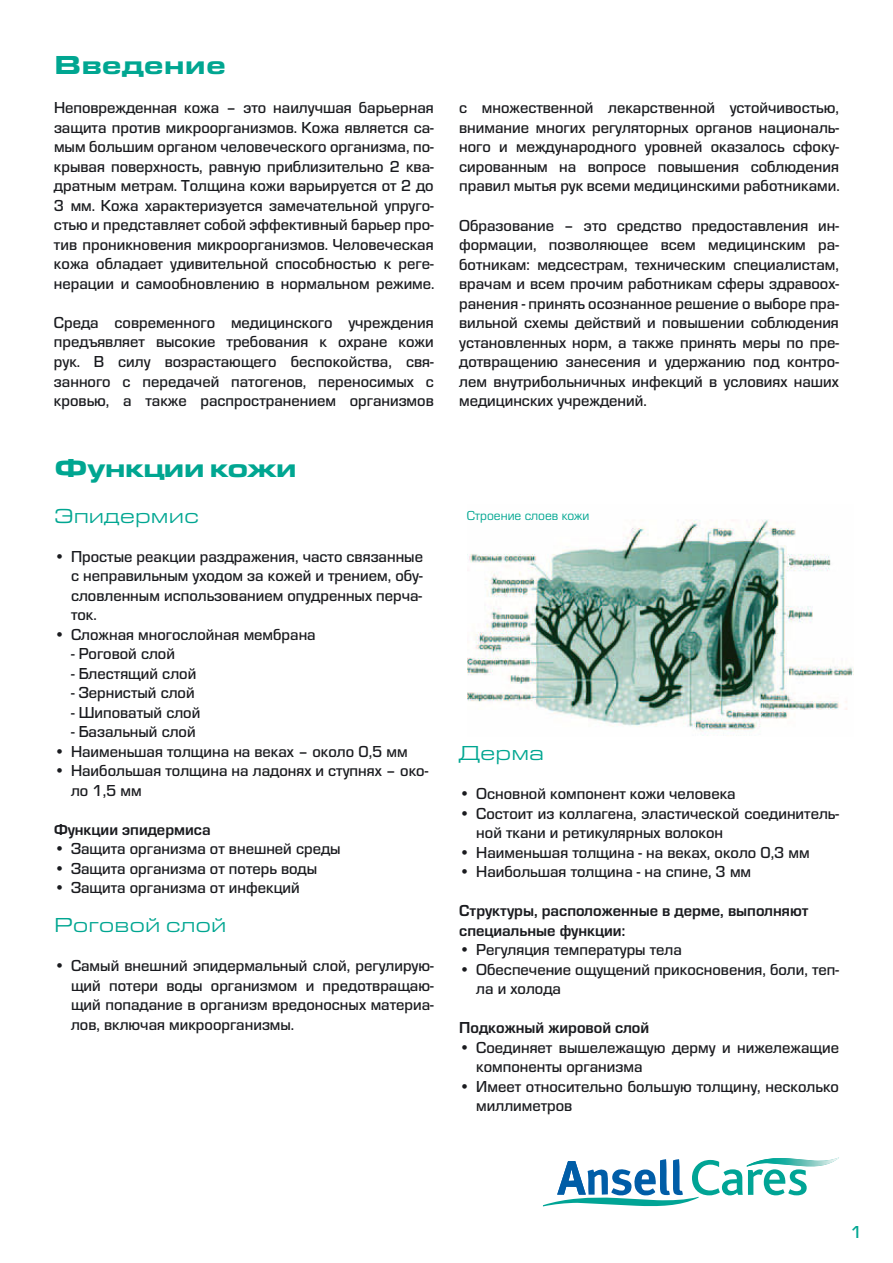
<style>
.page{position:relative;width:893px;height:1263px;background:#fff}
.page>*{position:absolute;margin:0;border:0;box-sizing:border-box;transform-origin:0 0}
.t1{font:900 27px "Eurostile OT Ext";letter-spacing:-.04em;color:#00a691}
.t2{font:900 27px "Eurostile OT Ext";color:#00a691}
.t3{font:21px "Eurostile OT Ext";color:#00a691}
.t4{font:500 18px "Eurostile OT";color:#00a691}
.t5{font:500 16.5px/19.5px "Eurostile OT";color:#1a1b1f;text-align:justify}
.t6{font:700 16.5px/19.5px "Eurostile OT";color:#1a1b1f}
.t7{font:13.5px "Eurostile OT";color:#00a691}
</style>
<div class="page">
<svg style="left:543px;top:1157px;width:296px;height:49px"></svg>
<img style="left:467px;top:519px;width:386px;height:217px">
<h1 class="t2" style="left:54px;top:49px;width:173px">Введение</h1>
<p class="t5" style="left:54px;top:98px;width:382px">Неповрежденная кожа – это наилучшая барьерная защита против микроорганизмов. Кожа является са&shy;мым большим органом человеческого организма, по&shy;крывая поверхность, равную приблизительно 2 ква&shy;дратным метрам. Толщина кожи варьируется от 2 до 3 мм. Кожа характеризуется замечательной упруго&shy;стью и представляет собой эффективный барьер про&shy;тив проникновения микроорганизмов. Человеческая кожа обладает удивительной способностью к реге&shy;нерации и самообновлению в нормальном режиме.</p>
<p class="t5" style="left:54px;top:313px;width:381px">Среда современного медицинского учреждения предъявляет высокие требования к охране кожи рук. В силу возрастающего беспокойства, свя&shy;занного с передачей патогенов, переносимых с кровью, а также распространением организмов</p>
<h1 class="t1" style="left:54px;top:452px;width:244px">Функции кожи</h1>
<p class="t3" style="left:54px;top:505px;width:146px">Эпидермис</p>
<p class="t5" style="left:71px;top:547px;width:354px;text-indent:-17px">• Простые реакции раздражения, часто связанные с неправильным уходом за кожей и трением, обу&shy;словленным использованием опудренных перча&shy;ток.</p>
<p class="t5" style="left:54px;top:625px;width:263px">• Сложная многослойная мембрана</p>
<p class="t5" style="left:71px;top:644px;width:106px">- Роговой слой</p>
<p class="t5" style="left:71px;top:664px;width:127px">- Блестящий слой</p>
<p class="t5" style="left:71px;top:683px;width:125px">- Зернистый слой</p>
<p class="t5" style="left:71px;top:703px;width:131px">- Шиповатый слой</p>
<p class="t5" style="left:71px;top:722px;width:126px">- Базальный слой</p>
<p class="t5" style="left:54px;top:742px;width:355px">• Наименьшая толщина на веках – около 0,5 мм</p>
<p class="t5" style="left:71px;top:761px;width:359px;text-indent:-17px">• Наибольшая толщина на ладонях и ступнях – око&shy;ло 1,5 мм</p>
<p class="t6" style="left:54px;top:820px;width:158px">Функции эпидермиса</p>
<p class="t5" style="left:54px;top:839px;width:288px">• Защита организма от внешней среды</p>
<p class="t5" style="left:54px;top:859px;width:265px">• Защита организма от потерь воды</p>
<p class="t5" style="left:54px;top:878px;width:247px">• Защита организма от инфекций</p>
<p class="t3" style="left:54px;top:914px;width:174px">Роговой слой</p>
<p class="t5" style="left:71px;top:956px;width:364px;text-indent:-17px">• Самый внешний эпидермальный слой, регулирую&shy;щий потери воды организмом и предотвращаю&shy;щий попадание в организм вредоносных материа&shy;лов, включая микроорганизмы.</p>
<p class="t5" style="left:459px;top:99px;width:382px">с множественной лекарственной устойчивостью, внимание многих регуляторных органов националь&shy;ного и международного уровней оказалось сфоку&shy;сированным на вопросе повышения соблюдения правил мытья рук всеми медицинскими работниками.</p>
<p class="t5" style="left:459px;top:216px;width:381px">Образование – это средство предоставления ин&shy;формации, позволяющее всем медицинским ра&shy;ботникам: медсестрам, техническим специалистам, врачам и всем прочим работникам сферы здравоох&shy;ранения - принять осознанное решение о выборе пра&shy;вильной схемы действий и повышении соблюдения установленных норм, а также принять меры по пре&shy;дотвращению занесения и удержанию под контро&shy;лем внутрибольничных инфекций в условиях наших медицинских учреждений.</p>
<p class="t7" style="left:467px;top:508px;width:124px">Строение слоев кожи</p>
<p class="t3" style="left:459px;top:742px;width:87px">Дерма</p>
<p class="t5" style="left:459px;top:784px;width:278px">• Основной компонент кожи человека</p>
<p class="t5" style="left:476px;top:804px;width:364px;text-indent:-17px">• Состоит из коллагена, эластической соединитель&shy;ной ткани и ретикулярных волокон</p>
<p class="t5" style="left:459px;top:843px;width:352px">• Наименьшая толщина - на веках, около 0,3 мм</p>
<p class="t5" style="left:459px;top:862px;width:293px">• Наибольшая толщина - на спине, 3 мм</p>
<p class="t6" style="left:459px;top:901px;width:351px">Структуры, расположенные в дерме, выполняют специальные функции:</p>
<p class="t5" style="left:459px;top:940px;width:224px">• Регуляция температуры тела</p>
<p class="t5" style="left:476px;top:960px;width:364px;text-indent:-17px">• Обеспечение ощущений прикосновения, боли, теп&shy;ла и холода</p>
<p class="t6" style="left:459px;top:1018px;width:191px">Подкожный жировой слой</p>
<p class="t5" style="left:476px;top:1038px;width:364px;text-indent:-17px">• Соединяет вышележащую дерму и нижележащие компоненты организма</p>
<p class="t5" style="left:476px;top:1077px;width:364px;text-indent:-17px">• Имеет относительно большую толщину, несколько миллиметров</p>
<p class="t4" style="left:851px;top:1222px;width:13px">1</p>
</div>
